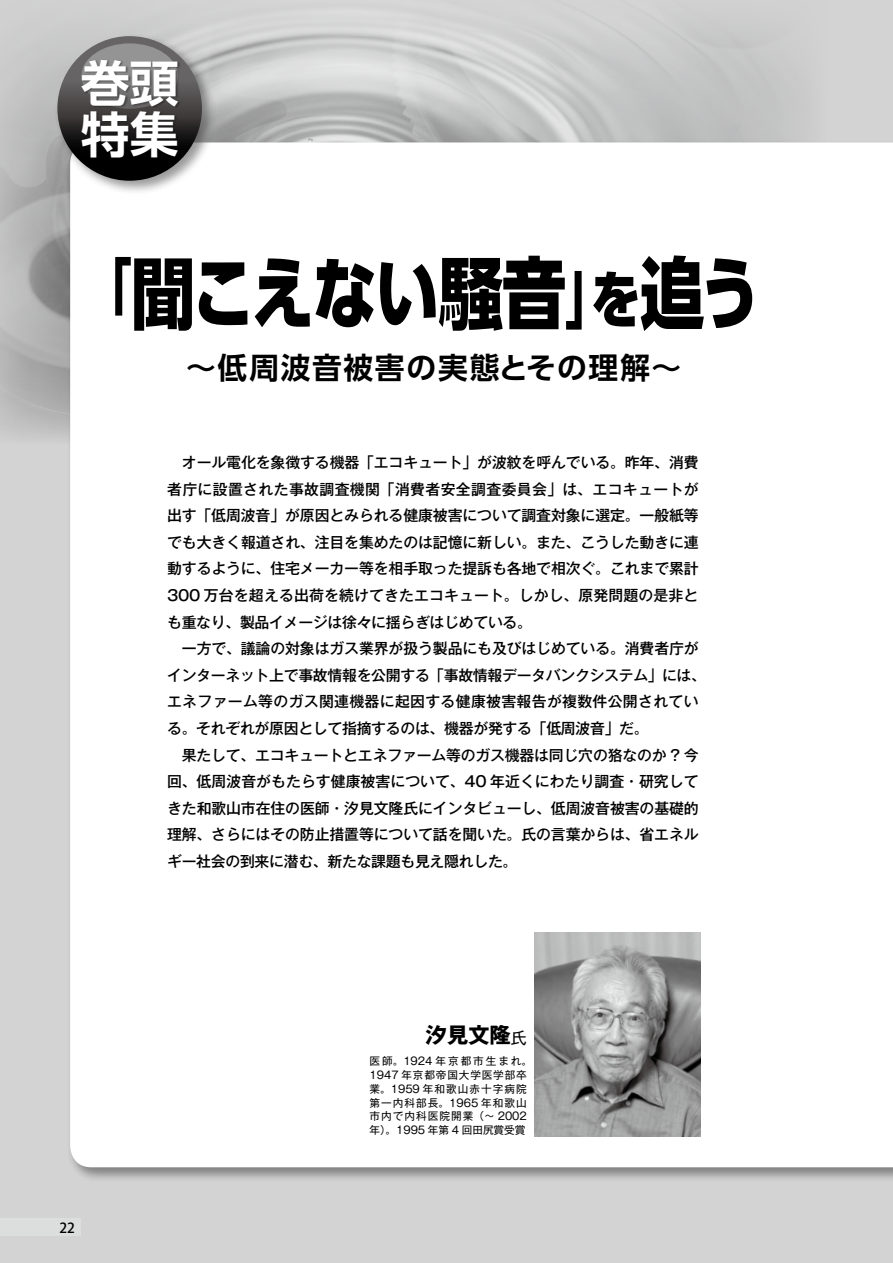
<style>
.page{position:relative;width:893px;height:1263px;background:#d3d3d4}
.page>*{position:absolute;margin:0;border:0;box-sizing:border-box;transform-origin:0 0}
.t1{font:800 78.6px "UD Shin Go Pro";letter-spacing:-.04em;color:#000;scale:.82 1}
.t2{font:700 48.9px/51px "Shin Go Pro De";color:#fff}
.t3{font:700 29.7px "UD Shin Go Pro De";letter-spacing:.055em;color:#000}
.t4{font:700 21.3px "Gothic MB101 Pro";color:#000}
.t5{font:500 14.85px/26.5px "Gothic MB101 Pro";letter-spacing:-.005em;color:#000}
.t6{font:500 13.8px "Koz Go Pro";color:#000}
.t7{font:10.65px/13.8px "Gothic MB101 Pro";letter-spacing:.08em;color:#000}
.s1{font-size:62.7px}
.s2{font-weight:400;font-size:15.9px}
</style>
<div class="page">
<div style="left:0;top:1218px;width:81px;height:17px;background:#dcdddd"></div>
<img style="left:0;top:12px;width:800px;height:426px">
<div style="left:67px;top:139px;width:826px;height:1043px;background:#000;opacity:.4"></div>
<div style="left:70px;top:142px;width:823px;height:1025px;background:#fff"></div>
<img style="left:535px;top:932px;width:166px;height:204px">
<div style="left:55px;top:33px;width:162px;height:163px;background:#000;opacity:.4"></div>
<svg style="left:57px;top:36px;width:145px;height:145px;background:#323030"></svg>
<svg style="left:81px;top:43px;width:97px;height:16px;background:#8c8b8c"></svg>
<div style="left:81px;top:59px;width:101px;height:101px;background:#000;opacity:.4"></div>
<h2 class="t2" style="left:81px;top:52px;width:99px">巻頭特集</h2>
<h1 class="t1" style="left:80px;top:229px;width:832px"><sup>「</sup>聞こえない騒音<span class="s1">」を</span>追う</h1>
<h3 class="t3" style="left:186px;top:344px;width:497px">～低周波音被害の実態とその理解～</h3>
<p class="t5" style="left:167px;top:447px;width:540px">　オール電化を象徴する機器「エコキュート」が波紋を呼んでいる。昨年、消費者庁に設置された事故調査機関「消費者安全調査委員会」は、エコキュートが出す「低周波音」が原因とみられる健康被害について調査対象に選定。一般紙等でも大きく報道され、注目を集めたのは記憶に新しい。また、こうした動きに連動するように、住宅メーカー等を相手取った提訴も各地で相次ぐ。これまで累計300 万台を超える出荷を続けてきたエコキュート。しかし、原発問題の是非とも重なり、製品イメージは徐々に揺らぎはじめている。<br>　一方で、議論の対象はガス業界が扱う製品にも及びはじめている。消費者庁がインターネット上で事故情報を公開する「事故情報データバンクシステム」には、エネファーム等のガス関連機器に起因する健康被害報告が複数件公開されている。それぞれが原因として指摘するのは、機器が発する「低周波音」だ。<br>　果たして、エコキュートとエネファーム等のガス機器は同じ穴の狢なのか ? 今回、低周波音がもたらす健康被害について、40 年近くにわたり調査・研究してきた和歌山市在住の医師・汐見文隆氏にインタビューし、低周波音被害の基礎的理解、さらにはその防止措置等について話を聞いた。氏の言葉からは、省エネルギー社会の到来に潜む、新たな課題も見え隠れした。</p>
<p class="t6" style="left:60px;top:1219px;width:17px">22</p>
<h3 class="t4" style="left:426px;top:1017px;width:102px">汐見文隆<span class="s2">氏</span></h3>
<p class="t7" style="left:369px;top:1052px;width:164px">医師。1924 年京都市生まれ。<br>1947 年京都帝国大学医学部卒業。1959 年和歌山赤十字病院第一内科部長。1965 年和歌山市内で内科医院開業（～ 2002年）。1995 年第 4 回田尻賞受賞</p>
</div>
